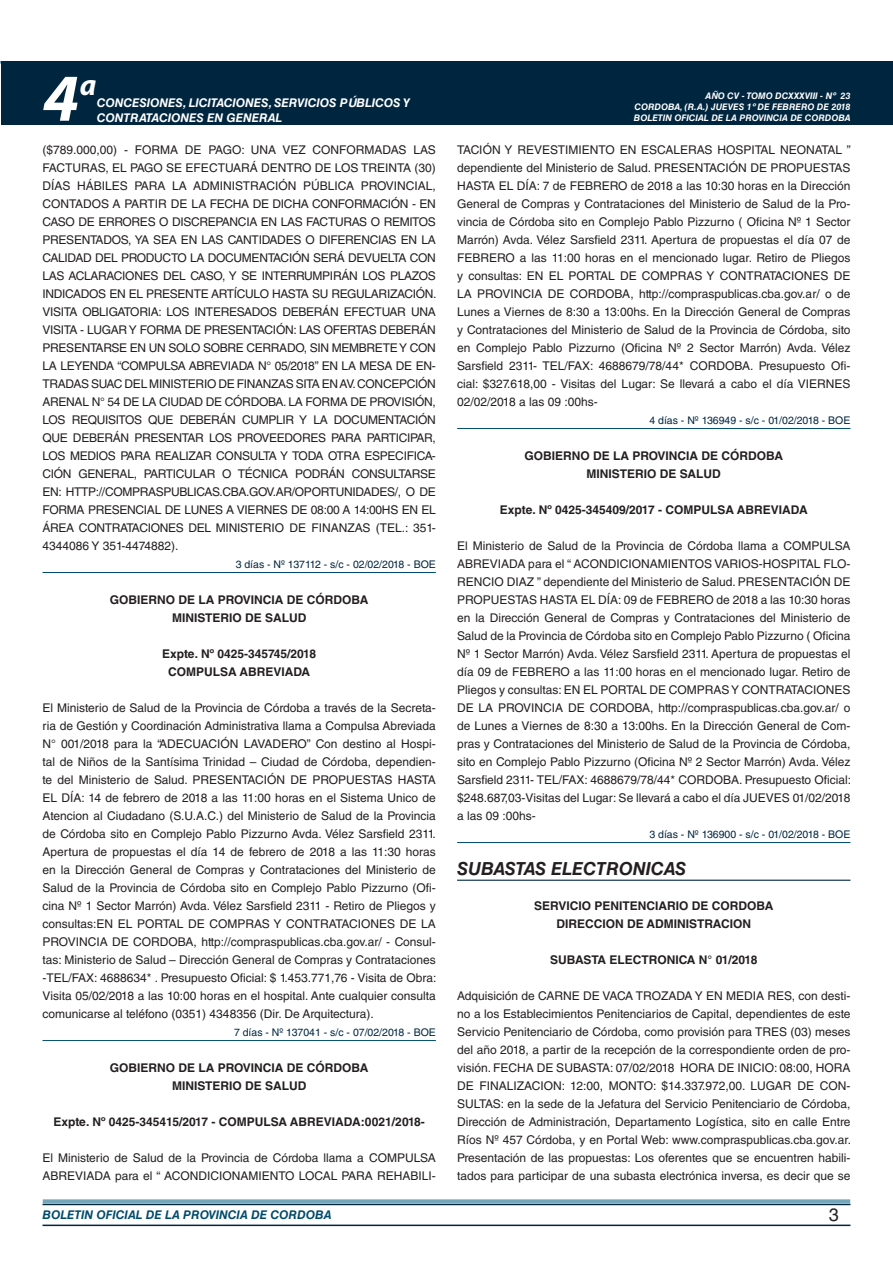
<style>
.page{position:relative;width:893px;height:1263px;background:#fff}
.page>*{position:absolute;margin:0;border:0;box-sizing:border-box;transform-origin:0 0}
.t1{font:italic 700 67.5px "Myriad Pro";color:#fff}
.t2{font:italic 700 30px "Myriad Pro";color:#fff}
.NOMBRE_DE_MINISTERIO{font:italic 700 18px "Helvetica LT Std";color:#231f20}
.t3{font:18px "Helvetica LT Std";color:#231f20}
.TEXTO_BASE{font:12px/18px "Helvetica LT Std";color:#231f20;text-align:justify}
.RESUELVE{font:700 12px "Helvetica LT Std";color:#231f20}
.t4{font:italic 700 12px/14.4px "Helvetica LT Std";color:#fff}
.t5{font:italic 700 12px "Helvetica LT Std";color:#004b6c}
.FECHA_DE_PUBLICACIÓN{font:10.5px "Helvetica LT Std";color:#00263f}
.t6{font:italic 700 9px/10.8px "Helvetica LT Std";color:#fff;text-align:right}
</style>
<div class="page">
<hr style="left:43px;top:1224px;width:807px;height:2px;background:#00263f">
<div style="left:42px;top:1198px;width:809px;height:8px;background:#fff;opacity:.75"></div>
<div style="left:1px;top:61px;width:892px;height:64px;background:#00263f"></div>
<hr style="left:43px;top:572px;width:393px;height:1px;background:#004b6c">
<hr style="left:43px;top:1040px;width:393px;height:1px;background:#004b6c">
<hr style="left:457px;top:428px;width:393px;height:1px;background:#004b6c">
<hr style="left:457px;top:842px;width:393px;height:1px;background:#004b6c">
<hr style="left:457px;top:880px;width:393px;height:1px;background:#00263f">
<h1 class="t1" style="left:43px;top:54px;width:38px">4</h1>
<h2 class="t2" style="left:80px;top:66px;width:18px">a</h2>
<p class="t4" style="left:97px;top:96px;width:315px">CONCESIONES, LICITACIONES, SERVICIOS PÚBLICOS Y<br>CONTRATACIONES EN GENERAL</p>
<p class="TEXTO_BASE" style="left:43px;top:141px;width:396px">($789.000,00) - FORMA DE PAGO: UNA VEZ CONFORMADAS LAS FACTURAS, EL PAGO SE EFECTUARÁ DENTRO DE LOS TREINTA (30)<br>DÍAS HÁBILES PARA LA ADMINISTRACIÓN PÚBLICA PROVINCIAL, CONTADOS A PARTIR DE LA FECHA DE DICHA CONFORMACIÓN - EN CASO DE ERRORES O DISCREPANCIA EN LAS FACTURAS O REMITOS PRESENTADOS, YA SEA EN LAS CANTIDADES O DIFERENCIAS EN LA CALIDAD DEL PRODUCTO LA DOCUMENTACIÓN SERÁ DEVUELTA CON LAS ACLARACIONES DEL CASO, Y SE INTERRUMPIRÁN LOS PLAZOS INDICADOS EN EL PRESENTE ARTÍCULO HASTA SU REGULARIZACIÓN.<br>VISITA OBLIGATORIA: LOS INTERESADOS DEBERÁN EFECTUAR UNA VISITA - LUGAR Y FORMA DE PRESENTACIÓN: LAS OFERTAS DEBERÁN PRESENTARSE EN UN SOLO SOBRE CERRADO, SIN MEMBRETE Y CON LA LEYENDA “COMPULSA ABREVIADA N° 05/2018” EN LA MESA DE EN-TRADAS SUAC DEL MINISTERIO DE FINANZAS SITA EN AV. CONCEPCIÓN ARENAL N° 54 DE LA CIUDAD DE CÓRDOBA. LA FORMA DE PROVISIÓN, LOS REQUISITOS QUE DEBERÁN CUMPLIR Y LA DOCUMENTACIÓN QUE DEBERÁN PRESENTAR LOS PROVEEDORES PARA PARTICIPAR, LOS MEDIOS PARA REALIZAR CONSULTA Y TODA OTRA ESPECIFICA-CIÓN GENERAL, PARTICULAR O TÉCNICA PODRÁN CONSULTARSE EN: HTTP://COMPRASPUBLICAS.CBA.GOV.AR/OPORTUNIDADES/, O DE FORMA PRESENCIAL DE LUNES A VIERNES DE 08:00 A 14:00HS EN EL ÁREA CONTRATACIONES DEL MINISTERIO DE FINANZAS (TEL.: 351- 4344086 Y 351-4474882).</p>
<p class="FECHA_DE_PUBLICACIÓN" style="left:236px;top:558px;width:202px">3 días - Nº 137112 - s/c - 02/02/2018 - BOE</p>
<p class="RESUELVE" style="left:110px;top:592px;width:260px">GOBIERNO DE LA PROVINCIA DE CÓRDOBA</p>
<p class="RESUELVE" style="left:172px;top:610px;width:136px">MINISTERIO DE SALUD</p>
<p class="RESUELVE" style="left:162px;top:646px;width:156px">Expte. Nº 0425-345745/2018</p>
<p class="RESUELVE" style="left:168px;top:664px;width:144px">COMPULSA ABREVIADA</p>
<p class="TEXTO_BASE" style="left:43px;top:699px;width:395px">El Ministerio de Salud de la Provincia de Córdoba a través de la Secreta&shy;ria de Gestión y Coordinación Administrativa llama a Compulsa Abreviada N° 001/2018 para la “ADECUACIÓN LAVADERO” Con destino al Hospi&shy;tal de Niños de la Santísima Trinidad – Ciudad de Córdoba, dependien&shy;te del Ministerio de Salud. PRESENTACIÓN DE PROPUESTAS HASTA EL DÍA: 14 de febrero de 2018 a las 11:00 horas en el Sistema Unico de Atencion al Ciudadano (S.U.A.C.) del Ministerio de Salud de la Provincia de Córdoba sito en Complejo Pablo Pizzurno Avda. Vélez Sarsfield 2311.<br>Apertura de propuestas el día 14 de febrero de 2018 a las 11:30 horas en la Dirección General de Compras y Contrataciones del Ministerio de Salud de la Provincia de Córdoba sito en Complejo Pablo Pizzurno (Ofi&shy;cina Nº 1 Sector Marrón) Avda. Vélez Sarsfield 2311 - Retiro de Pliegos y consultas:EN EL PORTAL DE COMPRAS Y CONTRATACIONES DE LA PROVINCIA DE CORDOBA, http://compraspublicas.cba.gov.ar/ - Consul&shy;tas: Ministerio de Salud – Dirección General de Compras y Contrataciones -TEL/FAX: 4688634* . Presupuesto Oficial: $ 1.453.771,76 - Visita de Obra:<br>Visita 05/02/2018 a las 10:00 horas en el hospital. Ante cualquier consulta comunicarse al teléfono (0351) 4348356 (Dir. De Arquitectura).</p>
<p class="FECHA_DE_PUBLICACIÓN" style="left:234px;top:1026px;width:203px">7 días - Nº 137041 - s/c - 07/02/2018 - BOE</p>
<p class="RESUELVE" style="left:110px;top:1060px;width:260px">GOBIERNO DE LA PROVINCIA DE CÓRDOBA</p>
<p class="RESUELVE" style="left:172px;top:1078px;width:136px">MINISTERIO DE SALUD</p>
<p class="RESUELVE" style="left:53px;top:1114px;width:373px">Expte. Nº 0425-345415/2017 - COMPULSA ABREVIADA:0021/2018-</p>
<p class="TEXTO_BASE" style="left:43px;top:1149px;width:395px">El Ministerio de Salud de la Provincia de Córdoba llama a COMPULSA<br>ABREVIADA para el “ ACONDICIONAMIENTO LOCAL PARA REHABILI-</p>
<p class="t6" style="left:635px;top:91px;width:217px">AÑO CV - TOMO DCXXXVIII - Nº 23<br>CORDOBA, (R.A.) JUEVES 1º DE FEBRERO DE 2018</p>
<p class="t6" style="left:634px;top:112px;width:218px">BOLETIN OFICIAL DE LA PROVINCIA DE CORDOBA</p>
<p class="TEXTO_BASE" style="left:457px;top:141px;width:395px">TACIÓN Y REVESTIMIENTO EN ESCALERAS HOSPITAL NEONATAL ” dependiente del Ministerio de Salud. PRESENTACIÓN DE PROPUESTAS HASTA EL DÍA: 7 de FEBRERO de 2018 a las 10:30 horas en la Dirección General de Compras y Contrataciones del Ministerio de Salud de la Pro&shy;vincia de Córdoba sito en Complejo Pablo Pizzurno ( Oficina Nº 1 Sector Marrón) Avda. Vélez Sarsfield 2311. Apertura de propuestas el día 07 de FEBRERO a las 11:00 horas en el mencionado lugar. Retiro de Pliegos y consultas: EN EL PORTAL DE COMPRAS Y CONTRATACIONES DE LA PROVINCIA DE CORDOBA, http://compraspublicas.cba.gov.ar/ o de Lunes a Viernes de 8:30 a 13:00hs. En la Dirección General de Compras y Contrataciones del Ministerio de Salud de la Provincia de Córdoba, sito en Complejo Pablo Pizzurno (Oficina Nº 2 Sector Marrón) Avda. Vélez Sarsfield 2311- TEL/FAX: 4688679/78/44* CORDOBA. Presupuesto Ofi&shy;cial: $327.618,00 - Visitas del Lugar: Se llevará a cabo el día VIERNES 02/02/2018 a las 09 :00hs-</p>
<p class="FECHA_DE_PUBLICACIÓN" style="left:649px;top:414px;width:203px">4 días - Nº 136949 - s/c - 01/02/2018 - BOE</p>
<p class="RESUELVE" style="left:524px;top:448px;width:260px">GOBIERNO DE LA PROVINCIA DE CÓRDOBA</p>
<p class="RESUELVE" style="left:587px;top:466px;width:136px">MINISTERIO DE SALUD</p>
<p class="RESUELVE" style="left:500px;top:502px;width:309px">Expte. Nº 0425-345409/2017 - COMPULSA ABREVIADA</p>
<p class="TEXTO_BASE" style="left:457px;top:537px;width:395px">El Ministerio de Salud de la Provincia de Córdoba llama a COMPULSA ABREVIADA para el “ ACONDICIONAMIENTOS VARIOS-HOSPITAL FLO-RENCIO DIAZ ” dependiente del Ministerio de Salud. PRESENTACIÓN DE PROPUESTAS HASTA EL DÍA: 09 de FEBRERO de 2018 a las 10:30 horas en la Dirección General de Compras y Contrataciones del Ministerio de Salud de la Provincia de Córdoba sito en Complejo Pablo Pizzurno ( Oficina Nº 1 Sector Marrón) Avda. Vélez Sarsfield 2311. Apertura de propuestas el día 09 de FEBRERO a las 11:00 horas en el mencionado lugar. Retiro de Pliegos y consultas: EN EL PORTAL DE COMPRAS Y CONTRATACIONES DE LA PROVINCIA DE CORDOBA, http://compraspublicas.cba.gov.ar/ o de Lunes a Viernes de 8:30 a 13:00hs. En la Dirección General de Com&shy;pras y Contrataciones del Ministerio de Salud de la Provincia de Córdoba, sito en Complejo Pablo Pizzurno (Oficina Nº 2 Sector Marrón) Avda. Vélez Sarsfield 2311- TEL/FAX: 4688679/78/44* CORDOBA. Presupuesto Oficial: $248.687,03-Visitas del Lugar: Se llevará a cabo el día JUEVES 01/02/2018 a las 09 :00hs-</p>
<p class="FECHA_DE_PUBLICACIÓN" style="left:649px;top:828px;width:203px">3 días - Nº 136900 - s/c - 01/02/2018 - BOE</p>
<p class="NOMBRE_DE_MINISTERIO" style="left:457px;top:858px;width:230px">SUBASTAS ELECTRONICAS</p>
<p class="RESUELVE" style="left:534px;top:898px;width:241px">SERVICIO PENITENCIARIO DE CORDOBA</p>
<p class="RESUELVE" style="left:557px;top:916px;width:196px">DIRECCION DE ADMINISTRACION</p>
<p class="RESUELVE" style="left:550px;top:952px;width:209px">SUBASTA ELECTRONICA N° 01/2018</p>
<p class="TEXTO_BASE" style="left:457px;top:987px;width:396px">Adquisición de CARNE DE VACA TROZADA Y EN MEDIA RES, con desti&shy;no a los Establecimientos Penitenciarios de Capital, dependientes de este Servicio Penitenciario de Córdoba, como provisión para TRES (03) meses del año 2018, a partir de la recepción de la correspondiente orden de pro&shy;visión. FECHA DE SUBASTA: 07/02/2018 HORA DE INICIO: 08:00, HORA DE FINALIZACION: 12:00, MONTO: $14.337.972,00. LUGAR DE CON-SULTAS: en la sede de la Jefatura del Servicio Penitenciario de Córdoba, Dirección de Administración, Departamento Logística, sito en calle Entre Ríos Nº 457 Córdoba, y en Portal Web: www.compraspublicas.cba.gov.ar.<br>Presentación de las propuestas: Los oferentes que se encuentren habili&shy;tados para participar de una subasta electrónica inversa, es decir que se</p>
<p class="t5" style="left:43px;top:1208px;width:290px">BOLETIN OFICIAL DE LA PROVINCIA DE CORDOBA</p>
<h3 class="t3" style="left:829px;top:1204px;width:12px">3</h3>
</div>
